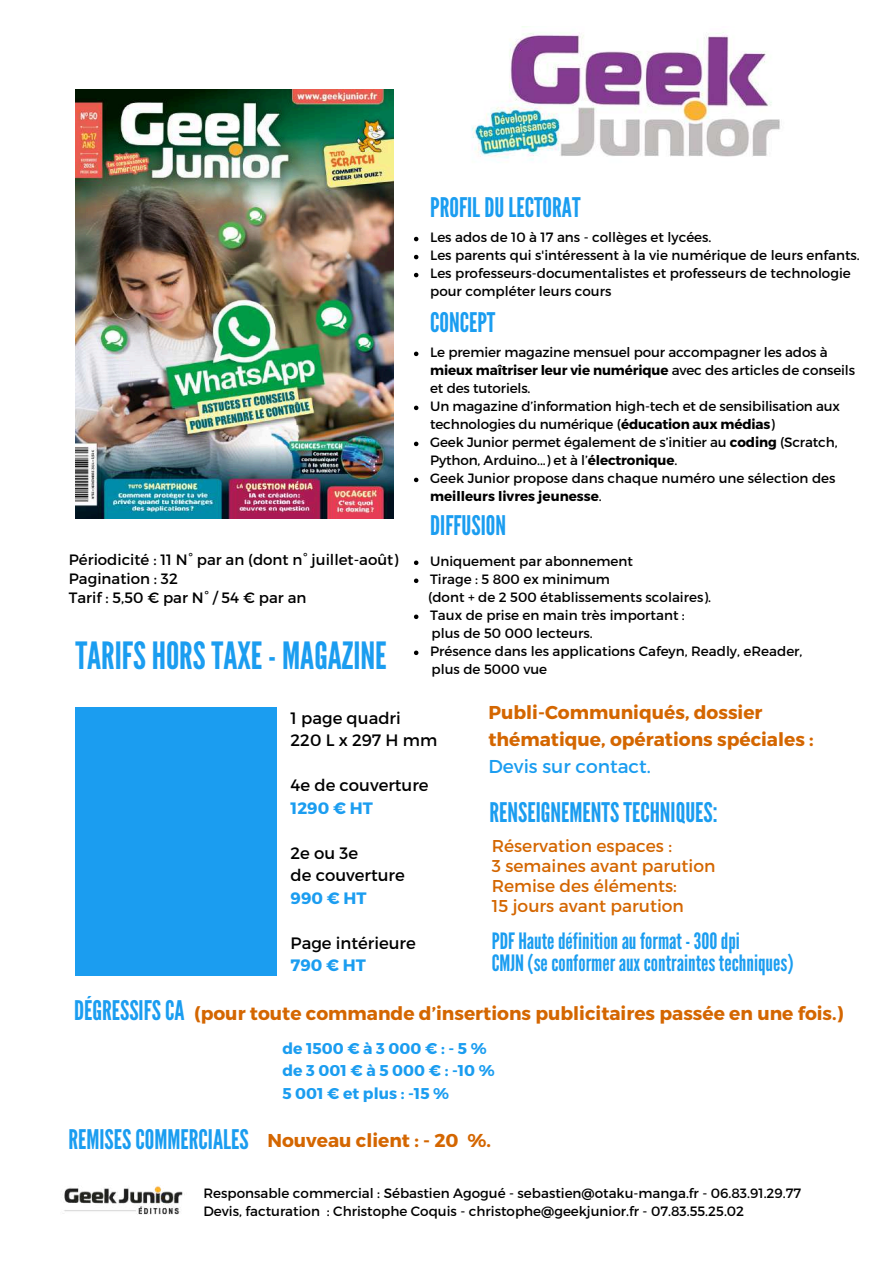
<style>
.page{position:relative;width:894px;height:1264px;background:#fff}
.page>*{position:absolute;margin:0;border:0;box-sizing:border-box;transform-origin:0 0}
.t1{font:37.5px "League Gothic";color:#1b9df0}
.t2{font:27px "League Gothic";color:#1b9df0}
.t3{font:22.5px/22.5px "League Gothic";color:#1b9df0}
.t4{font:700 18.6px/27px "Montserrat";color:#d46600}
.t5{font:18.6px "Montserrat";color:#1b9df0}
.t6{font:17.1px/20.2px "Montserrat";color:#d46600}
.t7{font:16.5px/22.5px "Montserrat";color:#000}
.t8{font:700 16.5px "Montserrat";color:#1b9df0}
.t9{font:700 15.6px/22.5px "Montserrat";color:#1b9df0}
.t10{font:15px/19.2px "Montserrat";color:#000}
.t11{font:13.5px/18px "Montserrat";color:#000}
.s1{font-weight:700}
.s2{font-family:"League Gothic";font-weight:400;font-size:27px;color:#1b9df0}
.s3{font-family:"Montserrat";font-weight:700;font-size:18.6px;color:#d46600}
</style>
<div class="page">
<div style="left:75px;top:707px;width:202px;height:268px;background:#1b9df0"></div>
<svg style="left:414px;top:560px;width:4px;height:5px"></svg>
<svg style="left:414px;top:578px;width:4px;height:5px"></svg>
<svg style="left:414px;top:614px;width:4px;height:5px"></svg>
<svg style="left:414px;top:650px;width:4px;height:5px"></svg>
<svg style="left:414px;top:237px;width:4px;height:4px"></svg>
<svg style="left:414px;top:255px;width:4px;height:4px"></svg>
<svg style="left:414px;top:273px;width:4px;height:4px"></svg>
<svg style="left:414px;top:351px;width:4px;height:5px"></svg>
<svg style="left:414px;top:405px;width:4px;height:5px"></svg>
<svg style="left:414px;top:441px;width:4px;height:5px"></svg>
<svg style="left:414px;top:477px;width:4px;height:5px"></svg>
<img style="left:75px;top:89px;width:319px;height:430px">
<img style="left:471px;top:26px;width:309px;height:134px">
<img style="left:63px;top:1186px;width:120px;height:29px">
<h2 class="t2" style="left:430px;top:192px;width:152px">PROFILDULECTORAT</h2>
<p class="t11" style="left:430px;top:228px;width:431px">Les ados de 10 à 17 ans - collèges et lycées.<br>Les parents qui s'intéressent à la vie numérique de leurs enfants.<br>Les professeurs-documentalistes et professeurs de technologie pour compléter leurs cours</p>
<p class="t10" style="left:69px;top:549px;width:331px">Périodicité : 11 N° par an (dont n° juillet-août)<br>Pagination : 32<br>Tarif : 5,50 € par N° / 54 € par an</p>
<h1 class="t1" style="left:75px;top:633px;width:313px">TARIFSHORSTAXE - MAGAZINE</h1>
<h2 class="t2" style="left:430px;top:307px;width:67px">CONCEPT</h2>
<p class="t11" style="left:430px;top:343px;width:426px">Le premier magazine mensuel pour accompagner les ados à <span class="s1">mieux maîtriser leur vie numérique</span> avec des articles de conseils et des tutoriels.<br>Un magazine d’information high-tech et de sensibilisation aux technologies du numérique (<span class="s1">éducation aux médias</span>)<br>Geek Junior permet également de s’initier au <span class="s1">coding</span> (Scratch, Python, Arduino...) et à l’<span class="s1">électronique</span>.<br>Geek Junior propose dans chaque numéro une sélection des <span class="s1">meilleurs livres jeunesse</span>.</p>
<h2 class="t2" style="left:430px;top:509px;width:77px">DIFFUSION</h2>
<p class="t11" style="left:428px;top:551px;width:376px">Uniquement par abonnement<br>Tirage : 5 800 ex minimum<br>(dont + de 2 500 établissements scolaires).<br>Taux de prise en main très important :<br>plus de 50 000 lecteurs.<br>Présence dans les applications Cafeyn, Readly, eReader, plus de 5000 vue</p>
<p class="t7" style="left:290px;top:705px;width:148px">1 page quadri<br>220 L x 297 H mm</p>
<p class="t7" style="left:290px;top:773px;width:139px">4e de couverture</p>
<p class="t8" style="left:290px;top:797px;width:84px">1290 € HT</p>
<p class="t7" style="left:290px;top:840px;width:116px">2e ou 3e<br>de couverture</p>
<p class="t8" style="left:290px;top:887px;width:78px">990 € HT</p>
<p class="t7" style="left:290px;top:930px;width:127px">Page intérieure</p>
<p class="t8" style="left:290px;top:954px;width:77px">790 € HT</p>
<h3 class="t4" style="left:488px;top:698px;width:326px">Publi-Communiqués, dossier thématique, opérations spéciales :</h3>
<h3 class="t5" style="left:488px;top:754px;width:164px">Devis sur contact.</h3>
<h2 class="t2" style="left:489px;top:796px;width:229px">RENSEIGNEMENTSTECHNIQUES:</h2>
<p class="t6" style="left:491px;top:834px;width:225px">Réservation espaces :<br>3 semaines avant parution<br>Remise des éléments:<br>15 jours avant parution</p>
<h3 class="t3" style="left:491px;top:929px;width:303px">PDFHautedéfinitionauformat -300dpi<br>CMJN(seconformerauxcontraintestechniques)</h3>
<h3 class="t4" style="left:74px;top:998px;width:770px"><span class="s2">DÉGRESSIFSCA</span> (pour toute commande d’insertions publicitaires passée en une fois.)</h3>
<p class="t9" style="left:282px;top:1035px;width:214px">de1500€à3000€:-5% de3001€à5000€:-10%<br>5 001 € et plus : -15 %</p>
<h2 class="t2" style="left:68px;top:1123px;width:424px">REMISESCOMMERCIALES <span class="s3">Nouveau client : - 20 %.</span></h2>
<p class="t11" style="left:203px;top:1183px;width:599px">Responsable commercial : Sébastien Agogué - sebastien@otaku-manga.fr - 06.83.91.29.77<br>Devis, facturation : Christophe Coquis - christophe@geekjunior.fr - 07.83.55.25.02</p>
</div>
